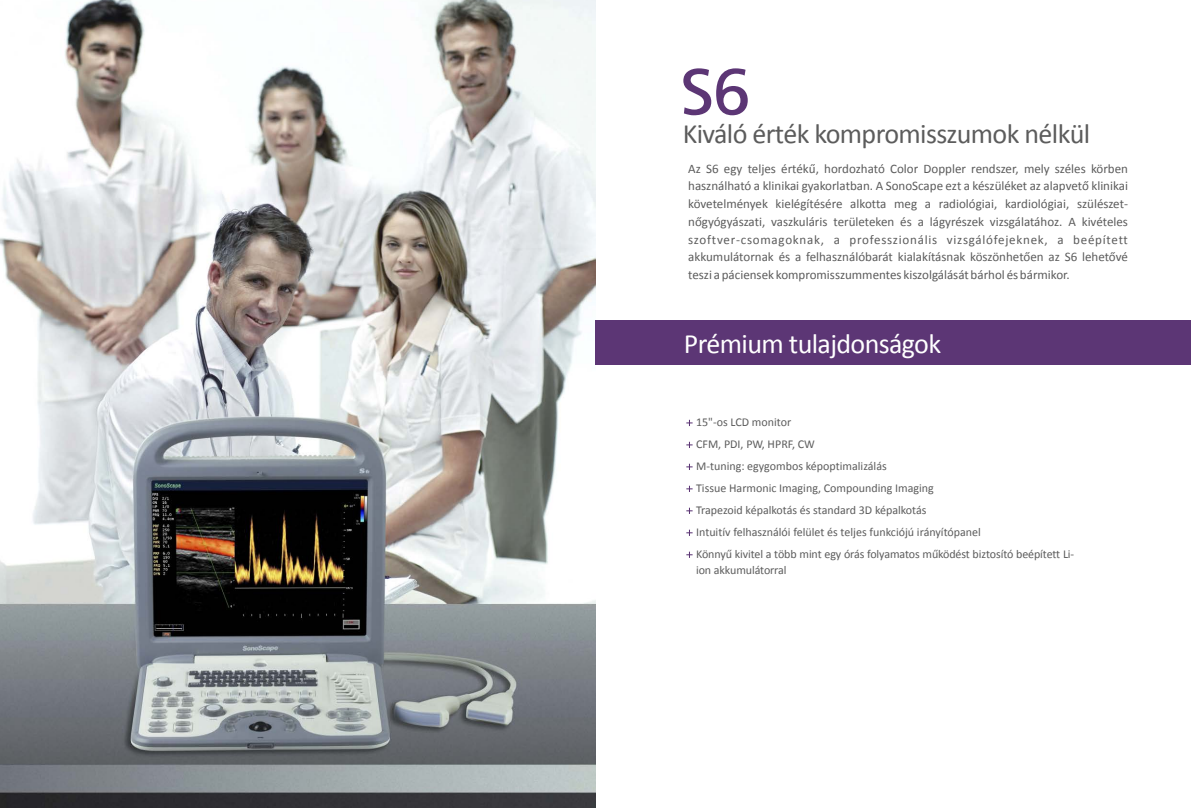
<style>
.page{position:relative;width:1191px;height:808px;background:#fff}
.page>*{position:absolute;margin:0;border:0;box-sizing:border-box;transform-origin:0 0}
.t1{font:65px "True Frutiger Roman";color:#5c3675;scale:1.06 1}
.t2{font:28px "Calibri";letter-spacing:-.025em;color:#5c5c5c}
.t3{font:28px "Calibri";letter-spacing:-.025em;color:#fff}
.t4{font:13px/17.8px "Calibri";color:#5c5c5c;text-align:justify}
.t5{font:12px/22px "Calibri";color:#5c5c5c}
</style>
<div class="page">
<img style="left:0;top:0;width:596px;height:808px">
<div style="left:595px;top:320px;width:596px;height:45px;background:#5c3675"></div>
<svg style="left:686px;top:442px;width:6px;height:6px"></svg>
<svg style="left:686px;top:420px;width:6px;height:6px"></svg>
<svg style="left:686px;top:464px;width:6px;height:6px"></svg>
<svg style="left:686px;top:508px;width:6px;height:6px"></svg>
<svg style="left:686px;top:552px;width:6px;height:6px"></svg>
<svg style="left:686px;top:530px;width:6px;height:6px"></svg>
<svg style="left:686px;top:486px;width:6px;height:6px"></svg>
<h1 class="t1" style="left:680px;top:54px;width:68px">S6</h1>
<h2 class="t2" style="left:683px;top:122px;width:409px">Kiváló érték kompromisszumok nélkül</h2>
<p class="t4" style="left:688px;top:160px;width:441px">Az S6 egy teljes értékű, hordozható Color Doppler rendszer, mely széles körben használható a klinikai gyakorlatban. A SonoScape ezt a készüléket az alapvető klinikai követelmények kielégítésére alkotta meg a radiológiai, kardiológiai, szülészet&shy;nőgyógyászati, vaszkuláris területeken és a lágyrészek vizsgálatához. A kivételes szoftver-csomagoknak, a professzionális vizsgálófejeknek, a beépített akkumulátornak és a felhasználóbarát kialakításnak köszönhetően az S6 lehetővé teszi a páciensek kompromisszummentes kiszolgálását bárhol és bármikor.</p>
<h2 class="t3" style="left:684px;top:332px;width:259px">Prémium tulajdonságok</h2>
<p class="t5" style="left:696px;top:412px;width:380px">15"-os LCD monitor<br>CFM, PDI, PW, HPRF, CW<br>M-tuning: egygombos képoptimalizálás<br>Tissue Harmonic Imaging, Compounding Imaging<br>Trapezoid képalkotás és standard 3D képalkotás<br>Intuitív felhasználói felület és teljes funkciójú irányítópanel<br>Könnyű kivitel a több mint egy órás folyamatos működést biztosító beépített Li-</p>
<p class="t5" style="left:696px;top:560px;width:92px">ion akkumulátorral</p>
</div>
